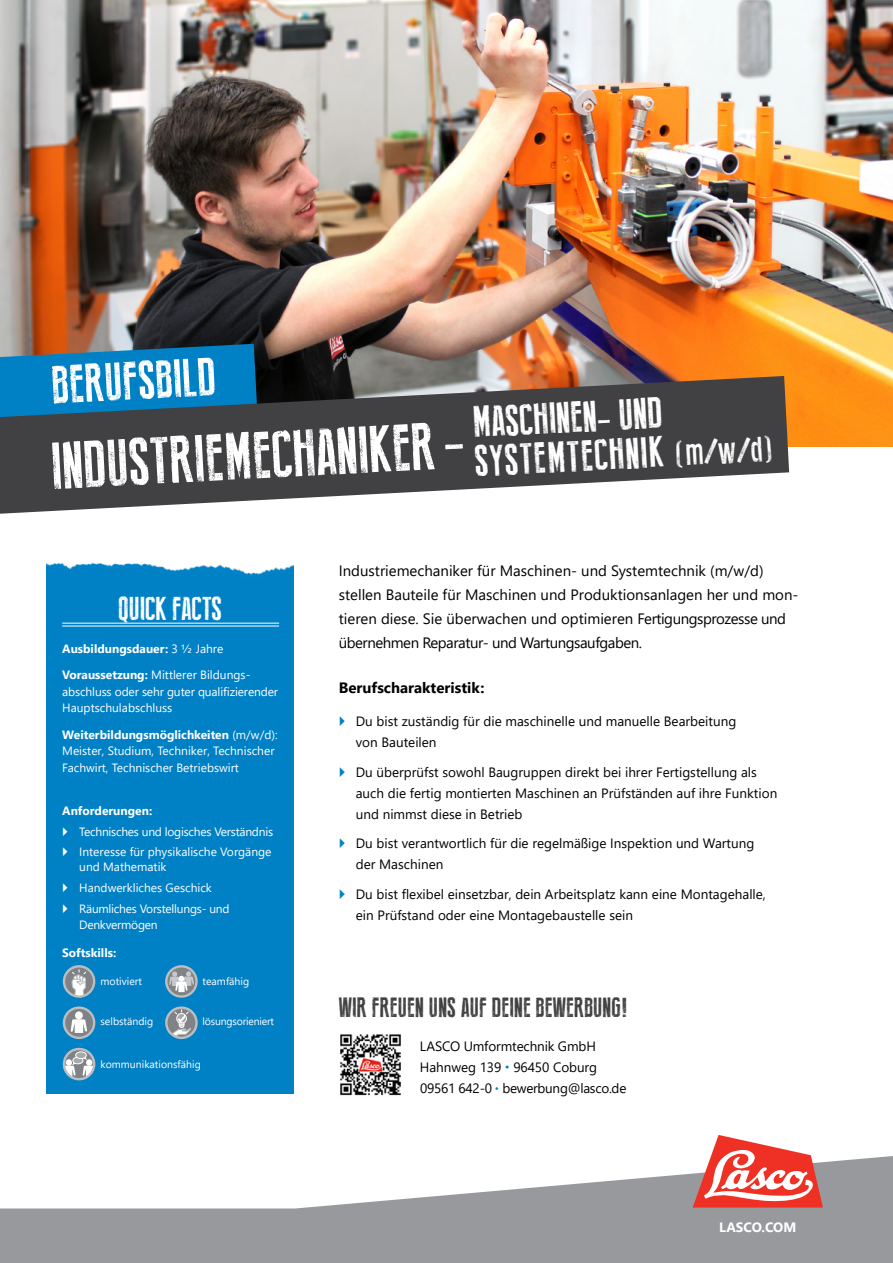
<style>
.page{position:relative;width:893px;height:1263px;background:#fff}
.page>*{position:absolute;margin:0;border:0;box-sizing:border-box;transform-origin:0 0}
.t1{font:66px "Press Feeling Eroded";color:#fff}
.t2{font:53.55px "Press Feeling Eroded";color:#fff}
.t3{font:43.5px/39px "Press Feeling Eroded";color:#fff}
.t4{font:33px "Press Feeling Eroded";color:#fff}
.t5{font:27.75px "Press Feeling Eroded";letter-spacing:.01em;color:#414042}
.t6{font:15px/24px "Segoe UI";color:#000}
.t7{font:700 15px "Segoe UI";color:#000}
.t8{font:13.5px/21px "Segoe UI";color:#000}
.t9{font:700 13.5px "Segoe UI";color:#fff}
.t10{font:12px/16.5px "Segoe UI";color:#fff}
.t11{font:12px/20.7px "Segoe UI";letter-spacing:-.02em;color:#fff}
.t12{font:700 12px "Segoe UI";color:#fff}
.t13{font:10.5px "Segoe UI";color:#fff}
.t14{font:10.5px "Segoe UI";letter-spacing:-.02em;color:#fff}
.s1{font-size:36px}
.s2{font-weight:400}
.s3{font-weight:700}
.s4{font-size:12px;color:#0081c6}
.s5{font-size:10.5px;color:#0081c6}
</style>
<div class="page">
<img style="left:0;top:0;width:893px;height:447px">
<div style="left:47px;top:562px;width:246px;height:531px;background:#0081c6"></div>
<hr style="left:62px;top:623px;width:217px;height:1px;background:#fff">
<hr style="left:62px;top:626px;width:217px;height:1px;background:#fff">
<svg style="left:62px;top:1046px;width:35px;height:35px"></svg>
<svg style="left:166px;top:1008px;width:31px;height:30px"></svg>
<svg style="left:172px;top:1009px;width:19px;height:27px"></svg>
<div style="left:165px;top:1006px;width:33px;height:33px;border:2px solid #bcbec0;border-radius:50%"></div>
<svg style="left:64px;top:1008px;width:30px;height:30px"></svg>
<div style="left:75px;top:1011px;width:8px;height:8px;background:#fff;border-radius:50%"></div>
<svg style="left:71px;top:1019px;width:16px;height:14px"></svg>
<div style="left:63px;top:1006px;width:32px;height:33px;border:2px solid #bcbec0;border-radius:50%"></div>
<svg style="left:166px;top:966px;width:31px;height:30px"></svg>
<div style="left:165px;top:965px;width:33px;height:33px;border:2px solid #bcbec0;border-radius:50%"></div>
<svg style="left:169px;top:971px;width:25px;height:21px"></svg>
<svg style="left:64px;top:966px;width:30px;height:30px"></svg>
<svg style="left:71px;top:969px;width:16px;height:30px"></svg>
<div style="left:63px;top:965px;width:32px;height:33px;border:2px solid #bcbec0;border-radius:50%"></div>
<svg style="left:0;top:1156px;width:893px;height:107px;fill:#97999c"></svg>
<svg style="left:693px;top:1135px;width:130px;height:72px"></svg>
<svg style="left:0;top:344px;width:258px;height:32px;background:#1c7bae"></svg>
<svg style="left:0;top:376px;width:789px;height:138px;background:#5c646a"></svg>
<img style="left:340px;top:1034px;width:61px;height:62px">
<svg style="left:63px;top:827px;width:5px;height:8px"></svg>
<svg style="left:63px;top:847px;width:5px;height:9px"></svg>
<svg style="left:63px;top:883px;width:5px;height:9px"></svg>
<svg style="left:63px;top:904px;width:5px;height:9px"></svg>
<h2 class="t2" style="left:50px;top:357px;width:165px;rotate:-3deg">BERUFSBILD</h2>
<h1 class="t1" style="left:49px;top:432px;width:428px;rotate:-3deg">INDUSTRIEMECHANIKER-</h1>
<h3 class="t3" style="left:472px;top:403px;width:302px;rotate:-3deg">MASCHINEN- UND<br>SYSTEMTECHNIK <span class="s1">(m/w/d)</span></h3>
<h3 class="t4" style="left:118px;top:591px;width:106px">QUICK FACTS</h3>
<p class="t12" style="left:62px;top:637px;width:163px">Ausbildungsdauer: <span class="s2">3 ½ Jahre</span></p>
<p class="t10" style="left:62px;top:666px;width:217px"><span class="s3">Voraussetzung:</span> Mittlerer Bildungs&shy;abschluss oder sehr guter qualifizierender<br>Hauptschulabschluss</p>
<p class="t10" style="left:62px;top:725px;width:217px"><span class="s3">Weiterbildungsmöglichkeiten</span> (m/w/d):<br>Meister, Studium, Techniker, Technischer<br>Fachwirt, Technischer Betriebswirt</p>
<p class="t12" style="left:62px;top:799px;width:92px">Anforderungen:</p>
<p class="t11" style="left:79px;top:820px;width:195px">Technisches und logisches Verständnis<br>Interesse für physikalische Vorgänge</p>
<p class="t10" style="left:79px;top:855px;width:152px;line-height:20.7px">und Mathematik<br>Handwerkliches Geschick<br>Räumliches Vorstellungs- und</p>
<p class="t11" style="left:79px;top:913px;width:80px">Denkvermögen</p>
<p class="t12" style="left:62px;top:942px;width:56px">Softskills:</p>
<p class="t13" style="left:100px;top:972px;width:43px">motiviert</p>
<p class="t13" style="left:203px;top:972px;width:48px">teamfähig</p>
<p class="t13" style="left:101px;top:1012px;width:54px">selbständig</p>
<p class="t14" style="left:203px;top:1012px;width:73px">lösungsorieniert</p>
<p class="t13" style="left:101px;top:1055px;width:102px">kommunikationsfähig</p>
<p class="t6" style="left:339px;top:557px;width:461px">Industriemechaniker für Maschinen- und Systemtechnik (m/w/d) stellen Bauteile für Maschinen und Produktionsanlagen her und mon&shy;tieren diese. Sie überwachen und optimieren Fertigungsprozesse und übernehmen Reparatur- und Wartungsaufgaben.</p>
<p class="t7" style="left:339px;top:673px;width:147px">Berufscharakteristik:</p>
<p class="t8" style="left:356px;top:709px;width:382px">Du bist zuständig für die maschinelle und manuelle Bearbeitung von Bauteilen</p>
<p class="t8" style="left:356px;top:760px;width:423px">Du überprüfst sowohl Baugruppen direkt bei ihrer Fertigstellung als auch die fertig montierten Maschinen an Prüfständen auf ihre Funktion und nimmst diese in Betrieb</p>
<p class="t8" style="left:356px;top:832px;width:400px">Du bist verantwortlich für die regelmäßige Inspektion und Wartung der Maschinen</p>
<p class="t8" style="left:356px;top:883px;width:412px">Du bist flexibel einsetzbar, dein Arbeitsplatz kann eine Montagehalle, ein Prüfstand oder eine Montagebaustelle sein</p>
<h3 class="t5" style="left:339px;top:993px;width:291px">WIR FREUEN UNS AUF DEINE BEWERBUNG!</h3>
<p class="t8" style="left:420px;top:1035px;width:208px">LASCO Umformtechnik GmbH<br>Hahnweg 139 <span class="s4">•</span> 96450 Coburg<br>09561 642-0 <span class="s5">•</span> bewerbung@lasco.de</p>
<p class="t9" style="left:719px;top:1214px;width:79px">LASCO.COM</p>
</div>
